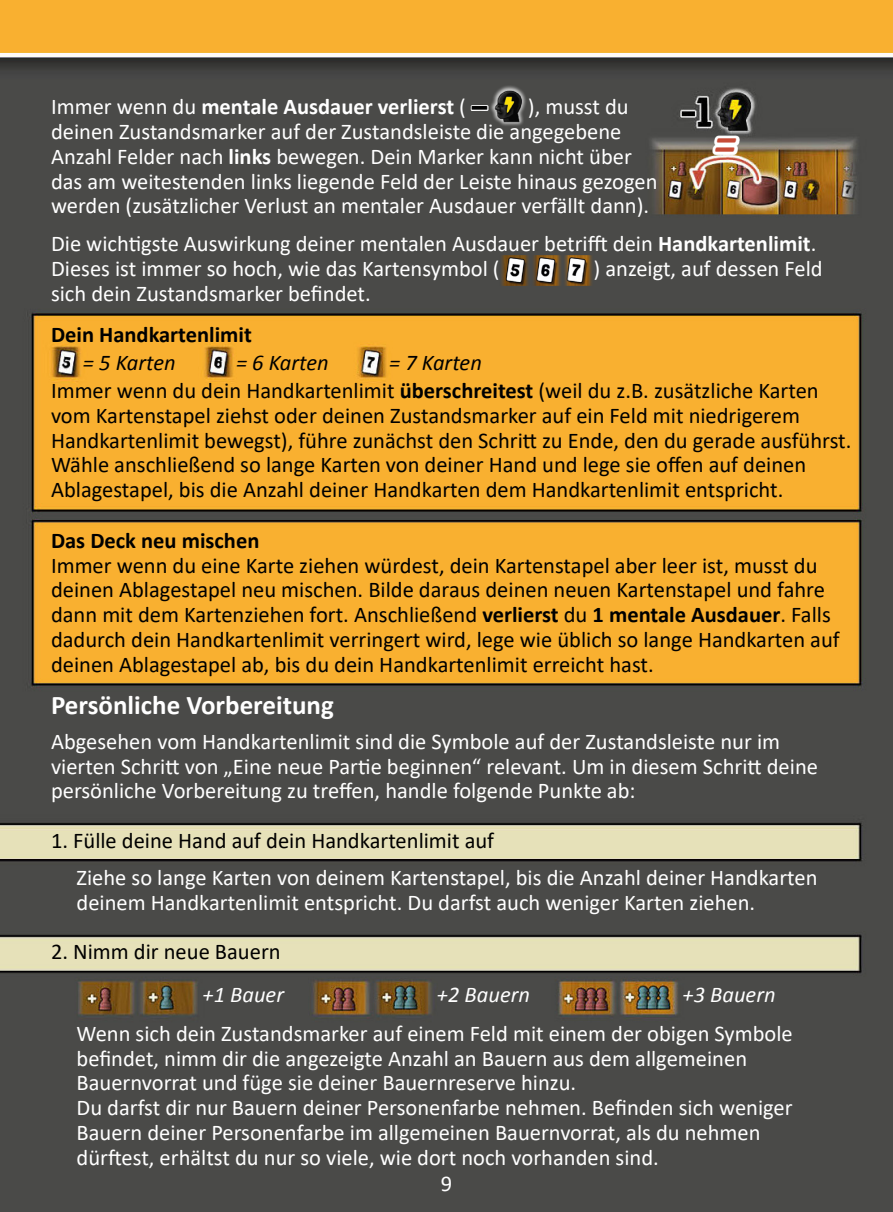
<style>
.page{position:relative;width:893px;height:1212px;background:#fff}
.page>*{position:absolute;margin:0;border:0;box-sizing:border-box;transform-origin:0 0}
.t1{font:italic 700 45px "Calibri";color:#c64b37}
.t2{font:700 27px "Calibri";color:#fff}
.t3{font:22.5px/24.8px "Calibri";color:#fff}
.t4{font:22.5px/24.8px "Calibri";color:#000}
.t5{font:700 22.5px "Calibri";color:#000}
.t6{font:italic 22.5px "Calibri";color:#000}
.t7{font:italic 22.5px "Calibri";color:#fff}
.s1{font-weight:700}
.s2{font-family:"Mortina One";font-size:33.3px}
</style>
<div class="page">
<img style="left:0;top:0;width:893px;height:1212px">
<div style="left:712px;top:135px;width:27px;height:20px;background:#fff"></div>
<img style="left:500px;top:256px;width:93px;height:29px">
<div style="left:489px;top:85px;width:38px;height:42px;background:#4a4a48"></div>
<img style="left:488px;top:86px;width:40px;height:40px">
<p class="t3" style="left:51px;top:94px;width:608px">Immer wenn du <span class="s1">mentale Ausdauer verlierst</span> ( <span class="s2">-</span> ), musst du deinen Zustandsmarker auf der Zustandsleiste die angegebene Anzahl Felder nach <span class="s1">links</span> bewegen. Dein Marker kann nicht über das am weitestenden links liegende Feld der Leiste hinaus gezogen werden (zusätzlicher Verlust an mentaler Ausdauer verfällt dann).</p>
<h1 class="t1" style="left:714px;top:114px;width:24px">=</h1>
<p class="t3" style="left:51px;top:231px;width:767px">Die wichtigste Auswirkung deiner mentalen Ausdauer betrifft dein <span class="s1">Handkartenlimit</span>.<br>Dieses ist immer so hoch, wie das Kartensymbol (</p>
<p class="t3" style="left:593px;top:255px;width:231px">) anzeigt, auf dessen Feld</p>
<p class="t3" style="left:51px;top:280px;width:321px">sich dein Zustandsmarker befindet.</p>
<p class="t5" style="left:51px;top:320px;width:202px">Dein Handkartenlimit</p>
<p class="t4" style="left:51px;top:378px;width:802px">Immer wenn du dein Handkartenlimit <span class="s1">überschreitest</span> (weil du z.B. zusätzliche Karten vom Kartenstapel ziehst oder deinen Zustandsmarker auf ein Feld mit niedrigerem Handkartenlimit bewegst), führe zunächst den Schritt zu Ende, den du gerade ausführst.<br>Wähle anschließend so lange Karten von deiner Hand und lege sie offen auf deinen Ablagestapel, bis die Anzahl deiner Handkarten dem Handkartenlimit entspricht.</p>
<p class="t5" style="left:51px;top:526px;width:210px">Das Deck neu mischen</p>
<p class="t4" style="left:51px;top:552px;width:790px">Immer wenn du eine Karte ziehen würdest, dein Kartenstapel aber leer ist, musst du deinen Ablagestapel neu mischen. Bilde daraus deinen neuen Kartenstapel und fahre dann mit dem Kartenziehen fort. Anschließend <span class="s1">verlierst</span> du <span class="s1">1 mentale Ausdauer</span>. Falls dadurch dein Handkartenlimit verringert wird, lege wie üblich so lange Handkarten auf deinen Ablagestapel ab, bis du dein Handkartenlimit erreicht hast.</p>
<p class="t6" style="left:83px;top:348px;width:94px">= 5 Karten</p>
<p class="t6" style="left:236px;top:348px;width:94px">= 6 Karten</p>
<p class="t6" style="left:389px;top:348px;width:94px">= 7 Karten</p>
<p class="t2" style="left:51px;top:688px;width:284px">Persönliche Vorbereitung</p>
<p class="t3" style="left:51px;top:728px;width:768px">Abgesehen vom Handkartenlimit sind die Symbole auf der Zustandsleiste nur im vierten Schritt von „Eine neue Partie beginnen“ relevant. Um in diesem Schritt deine persönliche Vorbereitung zu treffen, handle folgende Punkte ab:</p>
<p class="t4" style="left:51px;top:827px;width:445px">1. Fülle deine Hand auf dein Handkartenlimit auf</p>
<p class="t3" style="left:77px;top:865px;width:742px">Ziehe so lange Karten von deinem Kartenstapel, bis die Anzahl deiner Handkarten deinem Handkartenlimit entspricht. Du darfst auch weniger Karten ziehen.</p>
<p class="t4" style="left:51px;top:939px;width:231px">2. Nimm dir neue Bauern</p>
<p class="t7" style="left:203px;top:979px;width:83px">+1 Bauer</p>
<p class="t7" style="left:437px;top:979px;width:95px">+2 Bauern</p>
<p class="t7" style="left:682px;top:979px;width:95px">+3 Bauern</p>
<p class="t3" style="left:77px;top:1020px;width:718px">Wenn sich dein Zustandsmarker auf einem Feld mit einem der obigen Symbole befindet, nimm dir die angezeigte Anzahl an Bauern aus dem allgemeinen Bauernvorrat und füge sie deiner Bauernreserve hinzu.<br>Du darfst dir nur Bauern deiner Personenfarbe nehmen. Befinden sich weniger Bauern deiner Personenfarbe im allgemeinen Bauernvorrat, als du nehmen dürftest, erhältst du nur so viele, wie dort noch vorhanden sind.</p>
<p class="t3" style="left:441px;top:1171px;width:13px">9</p>
</div>
